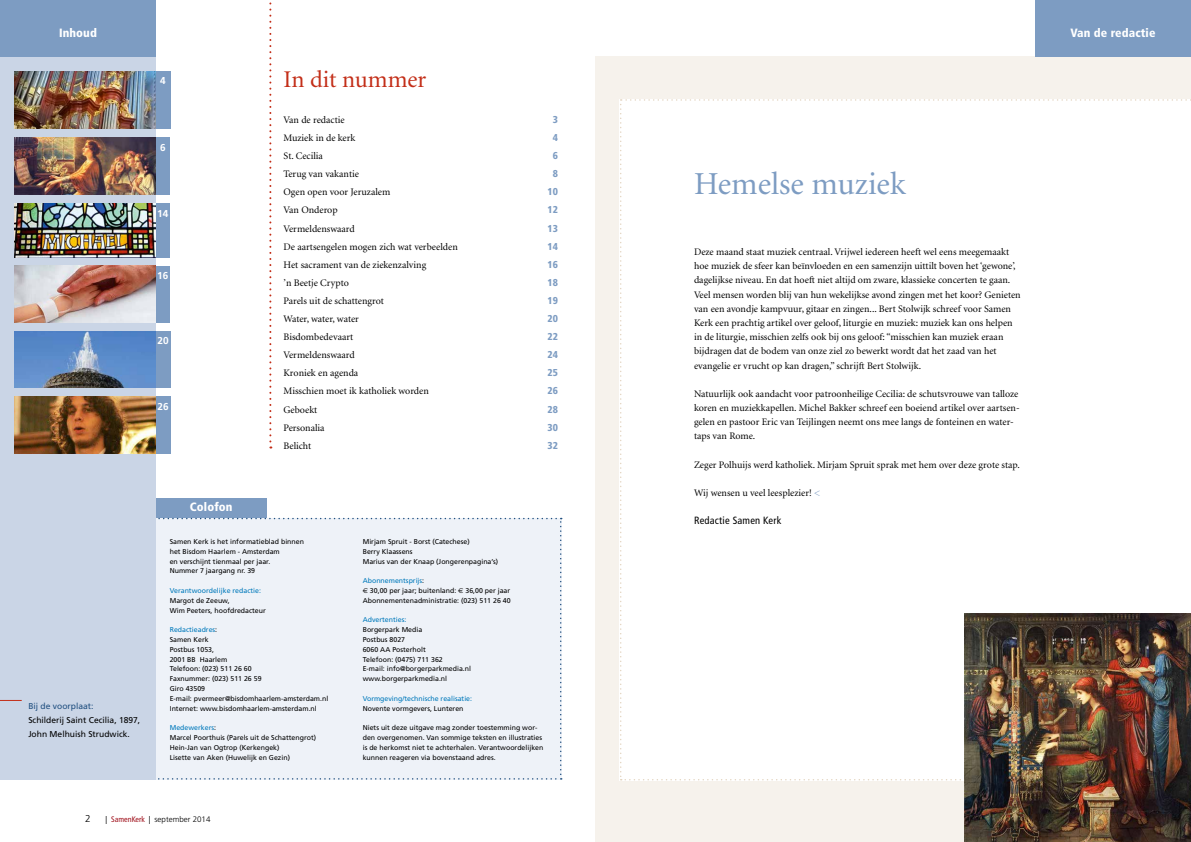
<style>
.page{position:relative;width:1191px;height:842px;background:#fff}
.page>*{position:absolute;margin:0;border:0;box-sizing:border-box;transform-origin:0 0}
.t1{font:32px "Minion";color:#7d9cc2}
.t2{font:24px "Minion";color:#c32e18}
.t3{font:900 condensed 12px "Frutiger";letter-spacing:.01em;color:#fff}
.t4{font:condensed 10.5px "Frutiger";letter-spacing:.02em;color:#000}
.t5{font:10px/14.2px "Minion";color:#000}
.t6{font:900 condensed 10px "Frutiger";color:#7d9cc2}
.t7{font:700 10px "Frutiger";color:#fff}
.t8{font:300 10px "Frutiger";color:#000}
.t9{font:8.5px/14.2px "Frutiger";color:#000}
.t10{font:8.5px "Frutiger";color:#215080}
.t11{font:300 8px "Frutiger";color:#000}
.t12{font:7px/9.8px "Frutiger";color:#000}
.t13{font:7px "Frutiger";color:#0079bb}
.s1{color:#0079bb}
.s2{font-family:"Euro Sans"}
.s3{font-weight:400;font-stretch:condensed}
.s4{font-weight:400;font-stretch:condensed;color:#a0111c}
.s5{color:#7d9cc2}
</style>
<div class="page">
<div style="left:0;top:0;width:156px;height:57px;background:#7d9cc2"></div>
<div style="left:156px;top:498px;width:111px;height:20px;background:#7d9cc2"></div>
<div style="left:156px;top:518px;width:406px;height:262px;background:#eef2f8"></div>
<div style="left:0;top:57px;width:156px;height:723px;background:#cad5e6"></div>
<img style="left:14px;top:138px;width:142px;height:57px">
<img style="left:14px;top:331px;width:142px;height:57px">
<img style="left:14px;top:266px;width:142px;height:56px">
<img style="left:14px;top:204px;width:142px;height:54px">
<img style="left:14px;top:71px;width:142px;height:57px">
<img style="left:14px;top:396px;width:142px;height:58px">
<div style="left:156px;top:71px;width:14px;height:57px;background:#7d9cc2"></div>
<div style="left:156px;top:138px;width:14px;height:57px;background:#7d9cc2"></div>
<div style="left:156px;top:204px;width:14px;height:54px;background:#7d9cc2"></div>
<div style="left:156px;top:266px;width:14px;height:56px;background:#7d9cc2"></div>
<div style="left:156px;top:331px;width:14px;height:57px;background:#7d9cc2"></div>
<div style="left:156px;top:396px;width:14px;height:58px;background:#7d9cc2"></div>
<svg style="left:269px;top:2px;width:2px;height:446px"></svg>
<svg style="left:0;top:700px;width:22px;height:1px"></svg>
<div style="left:595px;top:57px;width:596px;height:785px;background:#f6f2ec"></div>
<div style="left:620px;top:99px;width:571px;height:681px;background:#fff"></div>
<div style="left:1035px;top:0;width:156px;height:57px;background:#7d9cc2"></div>
<img style="left:964px;top:614px;width:227px;height:228px">
<p class="t3" style="left:59px;top:26px;width:39px">Inhoud</p>
<p class="t7" style="left:160px;top:75px;width:7px">4</p>
<p class="t7" style="left:160px;top:141px;width:7px">6</p>
<p class="t7" style="left:157px;top:207px;width:13px">14</p>
<p class="t7" style="left:157px;top:270px;width:13px">16</p>
<p class="t7" style="left:157px;top:335px;width:13px">20</p>
<p class="t7" style="left:157px;top:400px;width:13px">26</p>
<h2 class="t2" style="left:283px;top:67px;width:144px">In dit nummer</h2>
<p class="t5" style="left:283px;top:113px;width:63px">Van de redactie</p>
<p class="t6" style="left:553px;top:113px;width:7px">3</p>
<p class="t5" style="left:283px;top:131px;width:73px">Muziek in de kerk</p>
<p class="t6" style="left:553px;top:132px;width:7px">4</p>
<p class="t5" style="left:283px;top:149px;width:41px">St. Cecilia</p>
<p class="t6" style="left:553px;top:150px;width:7px">6</p>
<p class="t5" style="left:283px;top:167px;width:77px">Terug van vakantie</p>
<p class="t6" style="left:553px;top:168px;width:7px">8</p>
<p class="t5" style="left:283px;top:185px;width:108px">Ogen open voor Jeruzalem</p>
<p class="t6" style="left:547px;top:186px;width:12px">10</p>
<p class="t5" style="left:283px;top:204px;width:56px">Van Onderop</p>
<p class="t6" style="left:547px;top:204px;width:12px">12</p>
<p class="t5" style="left:283px;top:222px;width:73px">Vermeldenswaard</p>
<p class="t6" style="left:547px;top:222px;width:12px">13</p>
<p class="t5" style="left:283px;top:240px;width:176px">De aartsengelen mogen zich wat verbeelden</p>
<p class="t6" style="left:547px;top:240px;width:12px">14</p>
<p class="t5" style="left:283px;top:258px;width:144px">Het sacrament van de ziekenzalving</p>
<p class="t6" style="left:547px;top:258px;width:12px">16</p>
<p class="t5" style="left:283px;top:276px;width:67px">’n Beetje Crypto</p>
<p class="t6" style="left:547px;top:276px;width:12px">18</p>
<p class="t5" style="left:283px;top:294px;width:102px">Parels uit de schattengrot</p>
<p class="t6" style="left:547px;top:294px;width:12px">19</p>
<p class="t5" style="left:283px;top:312px;width:77px">Water, water, water</p>
<p class="t6" style="left:547px;top:313px;width:12px">20</p>
<p class="t5" style="left:283px;top:330px;width:71px">Bisdombedevaart</p>
<p class="t6" style="left:547px;top:331px;width:12px">22</p>
<p class="t5" style="left:283px;top:348px;width:73px">Vermeldenswaard</p>
<p class="t6" style="left:547px;top:349px;width:12px">24</p>
<p class="t5" style="left:283px;top:366px;width:76px">Kroniek en agenda</p>
<p class="t6" style="left:547px;top:367px;width:12px">25</p>
<p class="t5" style="left:283px;top:385px;width:147px">Misschien moet ik katholiek worden</p>
<p class="t6" style="left:547px;top:385px;width:12px">26</p>
<p class="t5" style="left:283px;top:403px;width:35px">Geboekt</p>
<p class="t6" style="left:547px;top:403px;width:12px">28</p>
<p class="t5" style="left:283px;top:421px;width:43px">Personalia</p>
<p class="t6" style="left:547px;top:421px;width:12px">30</p>
<p class="t5" style="left:283px;top:439px;width:29px">Belicht</p>
<p class="t6" style="left:547px;top:439px;width:12px">32</p>
<p class="t10" style="left:28px;top:701px;width:67px">Bij de voorplaat:</p>
<p class="t9" style="left:28px;top:713px;width:113px">Schilderij Saint Cecilia, 1897,<br>John Melhuish Strudwick.</p>
<p class="t3" style="left:190px;top:500px;width:44px">Colofon</p>
<p class="t12" style="left:170px;top:537px;width:136px">Samen Kerk is het informatieblad binnen het Bisdom Haarlem - Amsterdam<br>en verschijnt tienmaal per jaar.<br>Nummer 7 jaargang nr. 39</p>
<p class="t13" style="left:170px;top:586px;width:93px">Verantwoordelijke redactie:</p>
<p class="t12" style="left:170px;top:595px;width:98px">Margot de Zeeuw,<br>Wim Peeters, hoofdredacteur</p>
<p class="t12" style="left:170px;top:625px;width:160px"><span class="s1">Redactieadres</span>:<br>Samen Kerk<br>Postbus 1053,<br>2001 BB Haarlem<br>Telefoon: (023) 511 26 60<br>Faxnummer: (023) 511 26 59<br>Giro 43509<br>E-mail: pvermeer@bisdomhaarlem-amsterdam.nl<br>Internet: www.bisdomhaarlem-amsterdam.nl</p>
<p class="t12" style="left:170px;top:723px;width:148px"><span class="s1">Medewerkers</span>:<br>Marcel Poorthuis (Parels uit de Schattengrot)<br>Hein-Jan van Ogtrop (Kerkengek)<br>Lisette van Aken (Huwelijk en Gezin)</p>
<p class="t12" style="left:363px;top:537px;width:137px">Mirjam Spruit - Borst (Catechese)<br>Berry Klaassens<br>Marius van der Knaap (Jongerenpagina’s)</p>
<p class="t12" style="left:363px;top:576px;width:149px"><span class="s1">Abonnementsprijs</span>:<br><span class="s2">€</span> 30,00 per jaar; buitenland: <span class="s2">€</span> 36,00 per jaar<br>Abonnementenadministratie: (023) 511 26 40</p>
<p class="t13" style="left:363px;top:616px;width:45px">Advertenties:</p>
<p class="t12" style="left:363px;top:625px;width:110px">Borgerpark Media<br>Postbus 8027<br>6060 AA Posterholt<br>Telefoon: (0475) 711 362<br>E-mail: info@borgerparkmedia.nl www.borgerparkmedia.nl</p>
<p class="t13" style="left:363px;top:694px;width:111px">Vormgeving/technische realisatie:</p>
<p class="t12" style="left:363px;top:703px;width:102px">Novente vormgevers, Lunteren</p>
<p class="t12" style="left:363px;top:723px;width:182px">Niets uit deze uitgave mag zonder toestemming wor&shy;den overgenomen. Van sommige teksten en illustraties is de herkomst niet te achterhalen. Verantwoordelijken kunnen reageren via bovenstaand adres.</p>
<p class="t8" style="left:85px;top:813px;width:7px">2</p>
<p class="t11" style="left:106px;top:815px;width:106px"><span class="s3">|</span> <span class="s4">SamenKerk</span> <span class="s3">|</span> september 2014</p>
<p class="t3" style="left:1070px;top:26px;width:87px">Van de redactie</p>
<h1 class="t1" style="left:694px;top:168px;width:213px">Hemelse muziek</h1>
<p class="t5" style="left:694px;top:245px;width:328px">Deze maand staat muziek centraal. Vrijwel iedereen heeft wel eens meegemaakt hoe muziek de sfeer kan beïnvloeden en een samenzijn uittilt boven het ‘gewone’, dagelijkse niveau. En dat hoeft niet altijd om zware, klassieke concerten te gaan.<br>Veel mensen worden blij van hun wekelijkse avond zingen met het koor? Genieten van een avondje kampvuur, gitaar en zingen... Bert Stolwijk schreef voor Samen Kerk een prachtig artikel over geloof, liturgie en muziek: muziek kan ons helpen in de liturgie, misschien zelfs ook bij ons geloof: “misschien kan muziek eraan bijdragen dat de bodem van onze ziel zo bewerkt wordt dat het zaad van het evangelie er vrucht op kan dragen,” schrijft Bert Stolwijk.</p>
<p class="t5" style="left:694px;top:387px;width:327px">Natuurlijk ook aandacht voor patroonheilige Cecilia: de schutsvrouwe van talloze koren en muziekkapellen. Michel Bakker schreef een boeiend artikel over aartsen&shy;gelen en pastoor Eric van Teijlingen neemt ons mee langs de fonteinen en water&shy;taps van Rome.</p>
<p class="t5" style="left:694px;top:458px;width:327px">Zeger Polhuijs werd katholiek. Mirjam Spruit sprak met hem over deze grote stap.</p>
<p class="t5" style="left:694px;top:486px;width:128px">Wij wensen u veel leesplezier! <span class="s5">&lt;</span></p>
<p class="t4" style="left:694px;top:515px;width:89px">Redactie Samen Kerk</p>
</div>
